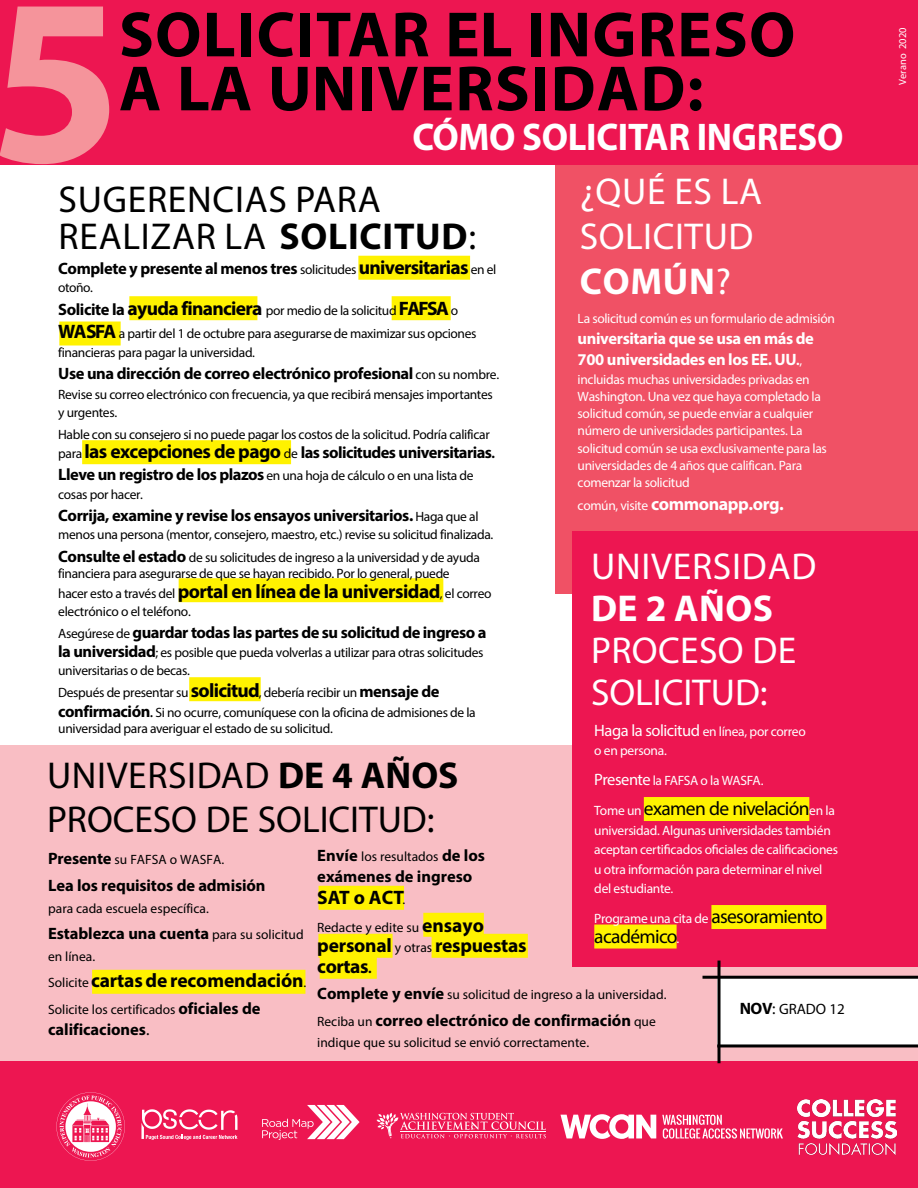
<style>
.page{position:relative;width:918px;height:1188px;background:#fff}
.page>*{position:absolute;margin:0;border:0;box-sizing:border-box;transform-origin:0 0}
.t1{font:700 238.5px "Myriad Pro";color:#f5949b}
.t2{font:700 64.5px/54px "Myriad Pro";letter-spacing:.02em;color:#000}
.t3{font:700 38.7px "Myriad Pro";letter-spacing:-.01em;color:#fff;scale:.95 1}
.t4{font:37.5px/37.5px "Myriad Pro";letter-spacing:.015em;color:#000}
.t5{font:37.5px/45px "Myriad Pro";letter-spacing:.015em;color:#fff}
.t6{font:700 37.5px "Myriad Pro";letter-spacing:.01em;color:#fff}
.t7{font:700 19.5px/21px "Myriad Pro";letter-spacing:-.01em;color:#000}
.t8{font:19.5px "Myriad Pro";letter-spacing:-.03em;color:#000}
.t9{font:700 18px "Myriad Pro";letter-spacing:-.025em;color:#fff}
.t10{font:700 16.5px "Myriad Pro";letter-spacing:-.025em;color:#000}
.t11{font:700 16.5px "Myriad Pro";color:#000}
.t12{font:700 16.5px/21px "Myriad Pro";letter-spacing:-.025em;color:#fff}
.t13{font:700 16.5px "Myriad Pro";letter-spacing:-.005em;color:#000}
.t14{font:15px "Myriad Pro";color:#000}
.t15{font:13.5px/22.6px "Myriad Pro";letter-spacing:-.025em;color:#000}
.t16{font:13.5px/17.2px "Myriad Pro";letter-spacing:-.025em;color:#fff}
.t17{font:13.5px "Myriad Pro";color:#000}
.t18{font:10.5px "Myriad Pro";color:#fff}
.s1{font-weight:700}
.s2{font-size:13.5px}
.s3{font-weight:400;font-size:13.5px}
.s4{font-size:19.5px}
.s5{font-weight:700;font-size:16.5px}
.s6{font-weight:700;font-size:19.5px}
.s7{font-size:16.5px}
.s8{font-weight:400}
.s9{font-size:13.5px;color:#fff}
.s10{font-size:19.5px;color:#000}
</style>
<div class="page">
<div style="left:556px;top:135px;width:362px;height:459px;background:#f05165"></div>
<div style="left:0;top:745px;width:918px;height:443px;background:#f9bec4"></div>
<div style="left:0;top:0;width:918px;height:164px;background:#ed1651"></div>
<div style="left:572px;top:531px;width:346px;height:436px;background:#ed1651"></div>
<div style="left:644px;top:797px;width:165px;height:24px;background:#fff200"></div>
<div style="left:711px;top:905px;width:115px;height:24px;background:#fff200"></div>
<div style="left:594px;top:925px;width:83px;height:24px;background:#fff200"></div>
<div style="left:358px;top:255px;width:112px;height:25px;background:#fff200"></div>
<div style="left:129px;top:296px;width:128px;height:24px;background:#fff200"></div>
<div style="left:392px;top:295px;width:59px;height:27px;background:#fff200"></div>
<div style="left:59px;top:321px;width:62px;height:25px;background:#fff200"></div>
<div style="left:82px;top:439px;width:209px;height:26px;background:#fff200"></div>
<div style="left:179px;top:578px;width:264px;height:25px;background:#fff200"></div>
<div style="left:189px;top:676px;width:72px;height:26px;background:#fff200"></div>
<div style="left:0;top:1061px;width:918px;height:127px;background:#ed1651"></div>
<div style="left:92px;top:969px;width:213px;height:25px;background:#fff200"></div>
<div style="left:319px;top:885px;width:85px;height:25px;background:#fff200"></div>
<div style="left:423px;top:913px;width:61px;height:24px;background:#fff200"></div>
<div style="left:318px;top:933px;width:75px;height:25px;background:#fff200"></div>
<div style="left:432px;top:933px;width:96px;height:25px;background:#fff200"></div>
<div style="left:320px;top:954px;width:57px;height:26px;background:#fff200"></div>
<div style="left:718px;top:976px;width:200px;height:69px;background:#fff"></div>
<hr style="left:703px;top:976px;width:215px;height:3px;background:#000">
<hr style="left:718px;top:961px;width:3px;height:102px;background:#000">
<hr style="left:717px;top:1044px;width:201px;height:3px;background:#000">
<svg style="left:262px;top:1105px;width:98px;height:35px"></svg>
<svg style="left:560px;top:1114px;width:96px;height:25px"></svg>
<svg style="left:662px;top:1115px;width:121px;height:24px"></svg>
<svg style="left:377px;top:1113px;width:169px;height:26px"></svg>
<svg style="left:141px;top:1109px;width:97px;height:31px"></svg>
<svg style="left:56px;top:1092px;width:69px;height:69px"></svg>
<img style="left:797px;top:1099px;width:99px;height:57px">
<h1 class="t1" style="left:-10px;top:-74px;width:134px">5</h1>
<h2 class="t2" style="left:119px;top:5px;width:678px">SOLICITAR EL INGRESO<br>A LA UNIVERSIDAD:</h2>
<h3 class="t3" style="left:413px;top:112px;width:455px">CÓMO SOLICITAR INGRESO</h3>
<h3 class="t5" style="left:580px;top:168px;width:184px">¿QUÉ ES LA<br>SOLICITUD<br><span class="s1">COMÚN</span>?</h3>
<p class="t16" style="left:578px;top:310px;width:259px">La solicitud común es un formulario de admisión</p>
<p class="t12" style="left:578px;top:327px;width:238px">universitaria que se usa en más de<br>700 universidades en los EE. UU<span class="s2">.</span><span class="s3">,</span></p>
<p class="t16" style="left:578px;top:370px;width:251px">incluidas muchas universidades privadas en Washington. Una vez que haya completado la solicitud común, se puede enviar a cualquier número de universidades participantes. La solicitud común se usa exclusivamente para las universidades de 4 años que califican. Para comenzar la solicitud</p>
<h3 class="t9" style="left:578px;top:493px;width:208px"><span class="s3">común, visite</span> commonapp.org.</h3>
<h3 class="t4" style="left:59px;top:180px;width:419px">SUGERENCIAS PARA<br>REALIZAR LA <span class="s1">SOLICITUD</span>:</h3>
<p class="t10" style="left:58px;top:257px;width:440px">Complete y presente al menos tres <span class="s3">solicitudes</span> <span class="s4">universitarias</span> <span class="s3">en el</span></p>
<p class="t15" style="left:58px;top:276px;width:420px">otoño.<br><span class="s5">Solicite la</span> <span class="s6">ayuda financiera</span> por medio de la solicitud <span class="s6">FAFSA</span> o<br><span class="s6">WASFA</span> a partir del 1 de octubre para asegurarse de maximizar sus opciones</p>
<p class="t15" style="left:58px;top:341px;width:198px">financieras para pagar la universidad.</p>
<p class="t10" style="left:58px;top:363px;width:443px">Use una dirección de correo electrónico profesional <span class="s3">con su nombre.</span></p>
<p class="t15" style="left:58px;top:385px;width:436px;line-height:18px">Revise su correo electrónico con frecuencia, ya que recibirá mensajes importantes y urgentes.</p>
<p class="t15" style="left:58px;top:423px;width:433px">Hable con su consejero si no puede pagar los costos de la solicitud. Podría calificar</p>
<p class="t10" style="left:58px;top:441px;width:438px"><span class="s3">para</span> <span class="s4">las excepciones de pago</span> <span class="s3">de</span> las solicitudes universitarias<span class="s2">.</span></p>
<p class="t15" style="left:58px;top:466px;width:417px;line-height:18.8px"><span class="s5">Lleve un registro de los plazos</span> en una hoja de cálculo o en una lista de cosas por hacer.</p>
<p class="t10" style="left:58px;top:504px;width:422px">Corrija, examine y revise los ensayos universitarios. <span class="s3">Haga que al</span></p>
<p class="t15" style="left:58px;top:523px;width:437px">menos una persona (mentor, consejero, maestro, etc.) revise su solicitud finalizada.<br><span class="s5">Consulte el estado</span> de su solicitudes de ingreso a la universidad y de ayuda</p>
<p class="t15" style="left:58px;top:564px;width:435px;line-height:18.9px">financiera para asegurarse de que se hayan recibido. Por lo general, puede<br>hacer esto a través del <span class="s6">portal en línea de la universidad</span>, el correo electrónico o el teléfono.</p>
<p class="t10" style="left:58px;top:622px;width:430px"><span class="s3">Asegúrese de</span> guardar todas las partes de su solicitud de ingreso a</p>
<p class="t15" style="left:58px;top:644px;width:427px;line-height:17.5px"><span class="s5">la universidad</span>; es posible que pueda volverlas a utilizar para otras solicitudes universitarias o de becas.</p>
<p class="t15" style="left:58px;top:682px;width:419px;line-height:20.4px">Después de presentar su <span class="s6">solicitud</span>, debería recibir un <span class="s5">mensaje de confirmación</span><span class="s7">.</span> Si no ocurre, comuníquese con la oficina de admisiones de la</p>
<p class="t15" style="left:58px;top:717px;width:276px">universidad para averiguar el estado de su solicitud.</p>
<h3 class="t4" style="left:47px;top:753px;width:413px;line-height:43.5px">UNIVERSIDAD <span class="s1">DE 4 AÑOS<br></span>PROCESO DE SOLICITUD:</h3>
<p class="t17" style="left:48px;top:852px;width:178px"><span class="s5">Presente</span> su FAFSA o WASFA.</p>
<p class="t10" style="left:48px;top:875px;width:219px">Lea los requisitos de admisión</p>
<p class="t17" style="left:48px;top:900px;width:162px">para cada escuela específica.</p>
<p class="t13" style="left:48px;top:923px;width:257px">Establezca una cuenta <span class="s3">para su solicitud</span></p>
<p class="t15" style="left:48px;top:945px;width:49px">en línea.</p>
<h3 class="t7" style="left:48px;top:970px;width:260px"><span class="s3">Solicite</span> cartas de recomendación<span class="s3">.</span></h3>
<p class="t17" style="left:48px;top:1002px;width:214px">Solicite los certificados <span class="s5">oficiales de</span></p>
<p class="t13" style="left:48px;top:1019px;width:103px">calificaciones<span class="s8">.</span></p>
<h3 class="t5" style="left:591px;top:544px;width:227px">UNIVERSIDAD</h3>
<h3 class="t6" style="left:591px;top:584px;width:183px">DE 2 AÑOS</h3>
<h3 class="t5" style="left:591px;top:629px;width:207px;line-height:42px">PROCESO DE<br>SOLICITUD:</h3>
<p class="t16" style="left:594px;top:721px;width:213px;line-height:19.5px"><span class="s7">Haga la solicitud</span> en línea, por correo o en persona.</p>
<p class="t16" style="left:594px;top:772px;width:171px"><span class="s7">Presente</span> la FAFSA o la WASFA.</p>
<h3 class="t8" style="left:594px;top:796px;width:242px"><span class="s9">Tome un</span> examen de nivelación<span class="s9">en la</span></h3>
<p class="t16" style="left:594px;top:820px;width:245px;line-height:19.5px">universidad. Algunas universidades también aceptan certificados oficiales de calificaciones u otra información para determinar el nivel del estudiante.</p>
<p class="t16" style="left:594px;top:910px;width:230px">Programe una cita de <span class="s10">asesoramiento</span></p>
<h3 class="t8" style="left:594px;top:924px;width:87px">académico<span class="s9">.</span></h3>
<p class="t17" style="left:317px;top:848px;width:169px"><span class="s5">Envíe</span> los resultados <span class="s5">de los</span></p>
<p class="t11" style="left:317px;top:866px;width:157px">exámenes de ingreso</p>
<h3 class="t7" style="left:317px;top:886px;width:90px">SAT o ACT<span class="s3">.</span></h3>
<p class="t17" style="left:317px;top:919px;width:168px">Redacte y edite su <span class="s6">ensayo</span></p>
<h3 class="t7" style="left:317px;top:934px;width:211px">personal <span class="s3">y otras</span> respuestas cortas<span class="s2">.</span></h3>
<p class="t17" style="left:317px;top:986px;width:351px"><span class="s5">Complete y envíe</span> su solicitud de ingreso a la universidad.</p>
<p class="t11" style="left:317px;top:1009px;width:340px"><span class="s3">Reciba un</span> correo electrónico de confirmación <span class="s3">que</span></p>
<p class="t17" style="left:317px;top:1035px;width:273px">indique que su solicitud se envió correctamente.</p>
<p class="t14" style="left:740px;top:1000px;width:107px"><span class="s5">NOV</span><span class="s7">:</span> GRADO 12</p>
<p class="t18" style="left:896px;top:85px;width:59px;rotate:-90deg">Verano 2020</p>
</div>
